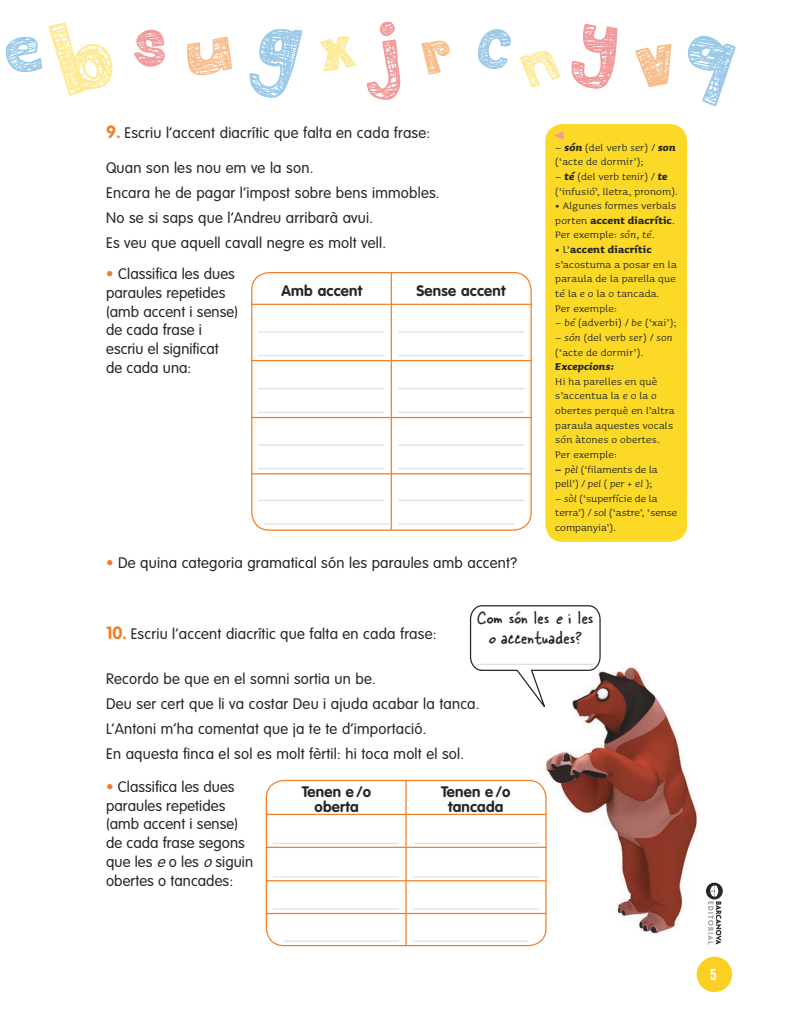
<style>
.page{position:relative;width:798px;height:1028px;background:#fff}
.page>*{position:absolute;margin:0;border:0;box-sizing:border-box;transform-origin:0 0}
.t1{font:20px/20px "Skippy Sharp";letter-spacing:.015em;color:#252627;text-align:center}
.t2{font:300 15px/18.8px "VAG Rounded Std";letter-spacing:.015em;color:#252627}
.t3{font:700 15px/15px "VAG Rounded Std";letter-spacing:.015em;color:#252627;text-align:center}
.t4{font:700 15px "Heading Pro";color:#fff}
.t5{font:12.5px/14.6px "Sauna Pro";letter-spacing:.015em;color:#252627}
.t6{font:italic 700 12.5px "Sauna Pro";letter-spacing:.015em;color:#252627}
.s1{font-weight:700;font-size:17.5px;color:#f17f29}
.s2{color:#f17f29}
.s3{font-weight:700;font-style:italic}
.s4{font-style:italic}
.s5{font-weight:700}
</style>
<div class="page">
<svg style="left:252px;top:272px;width:278px;height:259px"></svg>
<img style="left:545px;top:667px;width:153px;height:269px">
<svg style="left:267px;top:780px;width:278px;height:167px"></svg>
<hr style="left:273px;top:842px;width:126px;height:2px;background:#dddfe3">
<hr style="left:413px;top:842px;width:126px;height:2px;background:#dddfe3">
<hr style="left:273px;top:908px;width:126px;height:1px;background:#dddfe3">
<hr style="left:413px;top:908px;width:126px;height:1px;background:#dddfe3">
<hr style="left:284px;top:940px;width:115px;height:1px;background:#dddfe3">
<hr style="left:413px;top:940px;width:114px;height:1px;background:#dddfe3">
<hr style="left:273px;top:876px;width:126px;height:1px;background:#dddfe3">
<hr style="left:413px;top:876px;width:126px;height:1px;background:#dddfe3">
<div style="left:265px;top:780px;width:281px;height:166px;border:1px solid #f17f29;border-radius:18px"></div>
<hr style="left:265px;top:813px;width:281px;height:2px;background:#f17f29">
<hr style="left:265px;top:846px;width:281px;height:2px;background:#f17f29">
<hr style="left:265px;top:880px;width:281px;height:1px;background:#f17f29">
<hr style="left:265px;top:913px;width:281px;height:1px;background:#f17f29">
<hr style="left:405px;top:780px;width:1px;height:165px;background:#f17f29">
<div style="left:545px;top:124px;width:142px;height:418px;background:#fbd926;border-radius:18px"></div>
<div style="left:251px;top:272px;width:280px;height:259px;border:1px solid #f17f29;border-radius:18px"></div>
<hr style="left:251px;top:304px;width:280px;height:1px;background:#f17f29">
<hr style="left:251px;top:360px;width:280px;height:1px;background:#f17f29">
<hr style="left:251px;top:473px;width:280px;height:1px;background:#f17f29">
<hr style="left:251px;top:417px;width:280px;height:1px;background:#f17f29">
<hr style="left:390px;top:272px;width:2px;height:258px;background:#f17f29">
<hr style="left:258px;top:468px;width:126px;height:1px;background:#dddfe3">
<hr style="left:398px;top:468px;width:126px;height:1px;background:#dddfe3">
<hr style="left:258px;top:444px;width:126px;height:1px;background:#dddfe3">
<hr style="left:398px;top:444px;width:126px;height:1px;background:#dddfe3">
<hr style="left:264px;top:523px;width:126px;height:1px;background:#dddfe3">
<hr style="left:398px;top:523px;width:116px;height:1px;background:#dddfe3">
<hr style="left:258px;top:500px;width:126px;height:1px;background:#dddfe3">
<hr style="left:398px;top:500px;width:126px;height:1px;background:#dddfe3">
<hr style="left:258px;top:411px;width:126px;height:2px;background:#dddfe3">
<hr style="left:398px;top:411px;width:126px;height:2px;background:#dddfe3">
<hr style="left:258px;top:388px;width:126px;height:1px;background:#dddfe3">
<hr style="left:398px;top:388px;width:126px;height:1px;background:#dddfe3">
<hr style="left:258px;top:355px;width:126px;height:1px;background:#dddfe3">
<hr style="left:398px;top:355px;width:126px;height:1px;background:#dddfe3">
<hr style="left:258px;top:331px;width:126px;height:1px;background:#dddfe3">
<hr style="left:398px;top:331px;width:126px;height:1px;background:#dddfe3">
<svg style="left:469px;top:605px;width:132px;height:109px"></svg>
<div style="left:696px;top:956px;width:35px;height:36px;background:#fad122;border-radius:50%"></div>
<svg style="left:706px;top:882px;width:16px;height:62px"></svg>
<p class="t2" style="left:106px;top:123px;width:325px"><span class="s1">9.</span> Escriu l’accent diacrític que falta en cada frase:</p>
<p class="t2" style="left:106px;top:155px;width:335px;line-height:25px">Quan son les nou em ve la son.<br>Encara he de pagar l’impost sobre bens immobles.<br>No se si saps que l’Andreu arribarà avui.<br>Es veu que aquell cavall negre es molt vell.</p>
<p class="t2" style="left:106px;top:265px;width:133px"><span class="s2">•</span> Classifica les dues paraules repetides (amb accent i sense) de cada frase i escriu el significat de cada una:</p>
<p class="t3" style="left:281px;top:283px;width:82px">Amb accent</p>
<p class="t3" style="left:416px;top:283px;width:91px">Sense accent</p>
<p class="t2" style="left:106px;top:553px;width:412px"><span class="s2">•</span> De quina categoria gramatical són les paraules amb accent?</p>
<p class="t5" style="left:555px;top:140px;width:122px">– <span class="s3">són</span> (del verb <span class="s4">ser</span>) / <span class="s3">son </span>(‘acte de dormir’);</p>
<p class="t5" style="left:555px;top:169px;width:124px">– <span class="s3">té</span> (del verb <span class="s4">tenir</span>) / <span class="s3">te </span>(‘infusió’, lletra, pronom).</p>
<p class="t5" style="left:555px;top:198px;width:122px;text-align:justify"><span class="s5">•</span> Algunes formes verbals porten <span class="s5">accent diacrític</span>.<br>Per exemple: <span class="s4">són, té.</span></p>
<p class="t5" style="left:555px;top:242px;width:123px"><span class="s5">•</span> L’<span class="s5">accent diacrític </span>s’acostuma a posar en la paraula de la parella que té la <span class="s4">e</span> o la <span class="s4">o</span> tancada.<br>Per exemple:</p>
<p class="t5" style="left:555px;top:315px;width:123px">– <span class="s4">bé</span> (adverbi) / <span class="s4">be</span> (‘xai’);</p>
<p class="t5" style="left:555px;top:330px;width:119px">– <span class="s4">són</span> (del verb <span class="s4">ser</span>) / <span class="s4">son </span>(‘acte de dormir’).</p>
<p class="t6" style="left:555px;top:359px;width:61px">Excepcions:</p>
<p class="t5" style="left:555px;top:374px;width:121px">Hi ha parelles en què s’accentua la <span class="s4">e</span> o la <span class="s4">o </span>obertes perquè en l’altra paraula aquestes vocals són àtones o obertes.<br>Per exemple:</p>
<p class="t5" style="left:555px;top:462px;width:104px"><span class="s5">–</span> <span class="s4">pèl</span> (‘filaments de la pell’) / <span class="s4">pel</span> ( <span class="s4">per</span> + <span class="s4">el</span> );</p>
<p class="t5" style="left:555px;top:491px;width:123px">– <span class="s4">sòl</span> (‘superfície de la terra’) / <span class="s4">sol</span> (‘astre’, ‘sense companyia’).</p>
<h1 class="t1" style="left:477px;top:606px;width:117px">Com són les <span class="s4">e</span>i les <span class="s4">o</span>accentuades?</h1>
<p class="t2" style="left:106px;top:625px;width:332px"><span class="s1">10.</span> Escriu l’accent diacrític que falta en cada frase:</p>
<p class="t2" style="left:106px;top:667px;width:375px;line-height:25px">Recordo be que en el somni sortia un be.<br>Deu ser cert que li va costar Deu i ajuda acabar la tanca.<br>L’Antoni m’ha comentat que ja te te d’importació.<br>En aquesta finca el sol es molt fèrtil: hi toca molt el sol.</p>
<p class="t3" style="left:302px;top:785px;width:71px">Tenen e /o oberta</p>
<p class="t3" style="left:441px;top:785px;width:71px">Tenen e /o tancada</p>
<p class="t2" style="left:106px;top:778px;width:148px"><span class="s2">•</span> Classifica les dues paraules repetides (amb accent i sense) de cada frase segons que les <span class="s4">e</span>o les <span class="s4">o</span>siguin obertes o tancades:</p>
<p class="t4" style="left:710px;top:965px;width:8px">5</p>
</div>
